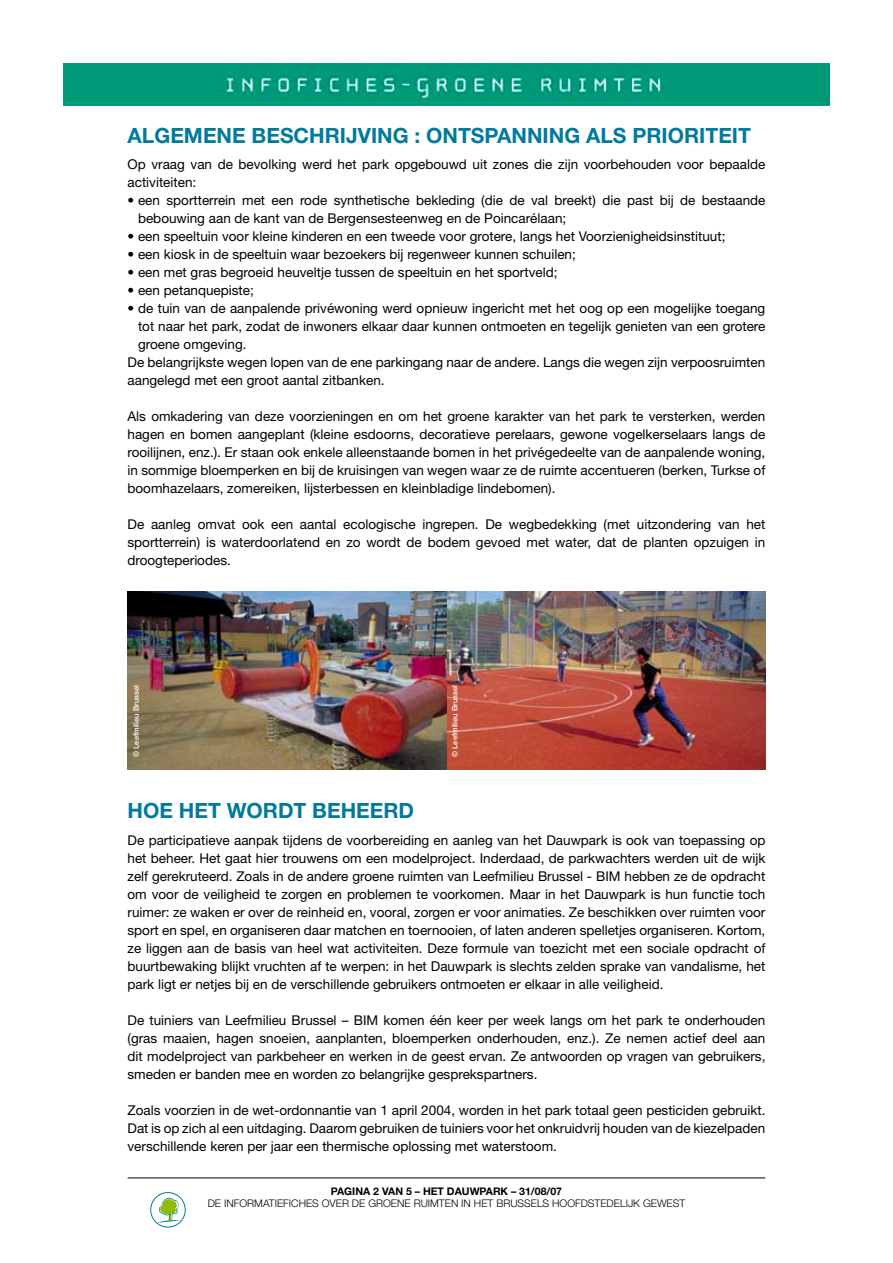
<style>
.page{position:relative;width:893px;height:1263px;background:#fff}
.page>*{position:absolute;margin:0;border:0;box-sizing:border-box;transform-origin:0 0}
.t1{font:700 21px "Helvetica Neue";color:#007a9d}
.t2{font:13.5px/18px "Helvetica Neue";color:#000;text-align:justify}
.t3{font:300 10.5px "Helvetica Neue";color:#000}
.t4{font:700 10.5px "Helvetica Neue";color:#000}
.t5{font:500 7.5px "Helvetica Neue";color:#fff}
</style>
<div class="page">
<img style="left:64px;top:64px;width:765px;height:41px">
<div style="left:150px;top:1192px;width:36px;height:35px;border:1px solid #007a9d;border-radius:50%"></div>
<svg style="left:157px;top:1197px;width:24px;height:26px"></svg>
<hr style="left:128px;top:1177px;width:637px;height:1px;background:#000">
<img style="left:446px;top:591px;width:319px;height:179px">
<img style="left:128px;top:591px;width:318px;height:179px">
<h1 class="t1" style="left:128px;top:122px;width:625px">ALGEMENE BESCHRIJVING : ONTSPANNING ALS PRIORITEIT</h1>
<p class="t2" style="left:128px;top:155px;width:639px">Op vraag van de bevolking werd het park opgebouwd uit zones die zijn voorbehouden voor bepaalde activiteiten:</p>
<p class="t2" style="left:138px;top:191px;width:629px;text-indent:-11px">• een sportterrein met een rode synthetische bekleding (die de val breekt) die past bij de bestaande bebouwing aan de kant van de Bergensesteenweg en de Poincarélaan;</p>
<p class="t2" style="left:128px;top:227px;width:599px">• een speeltuin voor kleine kinderen en een tweede voor grotere, langs het Voorzienigheidsinstituut;</p>
<p class="t2" style="left:128px;top:245px;width:450px">• een kiosk in de speeltuin waar bezoekers bij regenweer kunnen schuilen;</p>
<p class="t2" style="left:128px;top:263px;width:431px">• een met gras begroeid heuveltje tussen de speeltuin en het sportveld;</p>
<p class="t2" style="left:128px;top:281px;width:128px">• een petanquepiste;</p>
<p class="t2" style="left:128px;top:299px;width:639px">• de tuin van de aanpalende privéwoning werd opnieuw ingericht met het oog op een mogelijke toegang</p>
<p class="t2" style="left:138px;top:317px;width:629px">tot naar het park, zodat de inwoners elkaar daar kunnen ontmoeten en tegelijk genieten van een grotere</p>
<p class="t2" style="left:138px;top:335px;width:110px">groene omgeving.</p>
<p class="t2" style="left:128px;top:353px;width:639px">De belangrijkste wegen lopen van de ene parkingang naar de andere. Langs die wegen zijn verpoosruimten</p>
<p class="t2" style="left:128px;top:371px;width:259px">aangelegd met een groot aantal zitbanken.</p>
<p class="t2" style="left:128px;top:407px;width:639px">Als omkadering van deze voorzieningen en om het groene karakter van het park te versterken, werden hagen en bomen aangeplant (kleine esdoorns, decoratieve perelaars, gewone vogelkerselaars langs de rooilijnen, enz.). Er staan ook enkele alleenstaande bomen in het privégedeelte van de aanpalende woning, in sommige bloemperken en bij de kruisingen van wegen waar ze de ruimte accentueren (berken, Turkse of boomhazelaars, zomereiken, lijsterbessen en kleinbladige lindebomen).</p>
<p class="t2" style="left:128px;top:515px;width:639px">De aanleg omvat ook een aantal ecologische ingrepen. De wegbedekking (met uitzondering van het sportterrein) is waterdoorlatend en zo wordt de bodem gevoed met water, dat de planten opzuigen in droogteperiodes.</p>
<p class="t5" style="left:132px;top:757px;width:73px;rotate:-90deg">© Leefmilieu Brussel</p>
<p class="t5" style="left:450px;top:757px;width:73px;rotate:-90deg">© Leefmilieu Brussel</p>
<h1 class="t1" style="left:128px;top:798px;width:288px">HOE HET WORDT BEHEERD</h1>
<p class="t2" style="left:128px;top:831px;width:639px">De participatieve aanpak tijdens de voorbereiding en aanleg van het Dauwpark is ook van toepassing op het beheer. Het gaat hier trouwens om een modelproject. Inderdaad, de parkwachters werden uit de wijk zelf gerekruteerd. Zoals in de andere groene ruimten van Leefmilieu Brussel - BIM hebben ze de opdracht om voor de veiligheid te zorgen en problemen te voorkomen. Maar in het Dauwpark is hun functie toch ruimer: ze waken er over de reinheid en, vooral, zorgen er voor animaties. Ze beschikken over ruimten voor sport en spel, en organiseren daar matchen en toernooien, of laten anderen spelletjes organiseren. Kortom, ze liggen aan de basis van heel wat activiteiten. Deze formule van toezicht met een sociale opdracht of buurtbewaking blijkt vruchten af te werpen: in het Dauwpark is slechts zelden sprake van vandalisme, het park ligt er netjes bij en de verschillende gebruikers ontmoeten er elkaar in alle veiligheid.</p>
<p class="t2" style="left:128px;top:1011px;width:639px">De tuiniers van Leefmilieu Brussel – BIM komen één keer per week langs om het park te onderhouden (gras maaien, hagen snoeien, aanplanten, bloemperken onderhouden, enz.). Ze nemen actief deel aan dit modelproject van parkbeheer en werken in de geest ervan. Ze antwoorden op vragen van gebruikers, smeden er banden mee en worden zo belangrijke gesprekspartners.</p>
<p class="t2" style="left:128px;top:1101px;width:639px">Zoals voorzien in de wet-ordonnantie van 1 april 2004, worden in het park totaal geen pesticiden gebruikt.<br>Dat is op zich al een uitdaging. Daarom gebruiken de tuiniers voor het onkruidvrij houden van de kiezelpaden verschillende keren per jaar een thermische oplossing met waterstoom.</p>
<p class="t4" style="left:331px;top:1184px;width:233px">PAGINA 2 VAN 5 – HET DAUWPARK – 31/08/07</p>
<p class="t3" style="left:208px;top:1197px;width:479px">DE INFORMATIEFICHES OVER DE GROENE RUIMTEN IN HET BRUSSELS HOOFDSTEDELIJK GEWEST</p>
</div>
